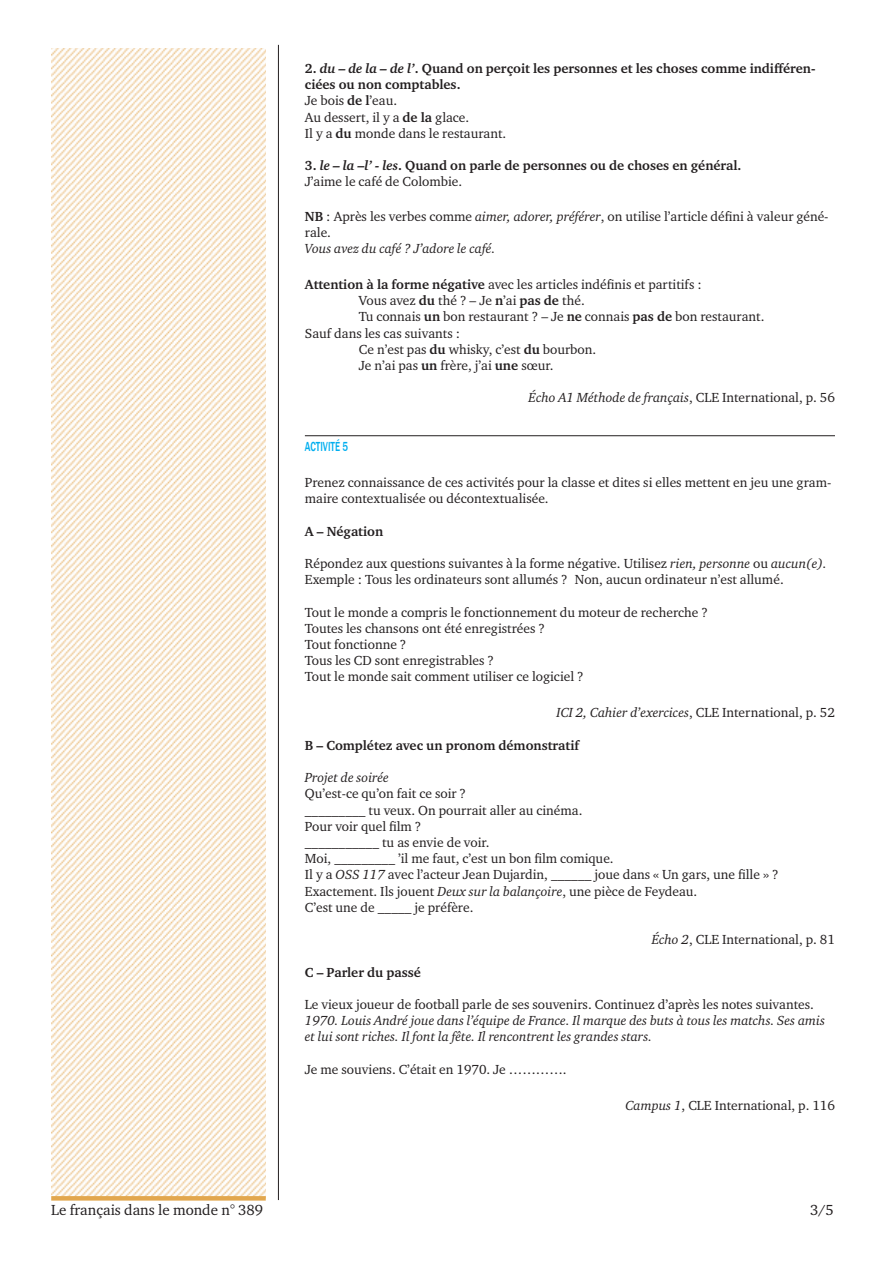
<style>
.page{position:relative;width:893px;height:1263px;background:#fff}
.page>*{position:absolute;margin:0;border:0;box-sizing:border-box;transform-origin:0 0}
.t1{font:15px "Charter ITC Std";color:#231f20}
.Texte_courant{font:13.5px/16.2px "Charter ITC Std";color:#231f20}
.Texte_courant-2{font:italic 13.5px/16.2px "Charter ITC Std";color:#231f20}
.Texte_courant-3{font:700 13.5px/16.2px "Charter ITC Std";color:#231f20}
.Titre_Medium_Bleu{font:500 13.5px "Franklin Gothic";color:#00aeef;scale:.7 1}
.s1{font-style:italic}
.s2{font-weight:700}
.s3{font-style:normal}
</style>
<div class="page">
<img style="left:51px;top:48px;width:215px;height:1148px">
<hr style="left:278px;top:45px;width:1px;height:1155px;background:#231f20">
<svg style="left:51px;top:1196px;width:215px;height:4px"></svg>
<hr style="left:305px;top:435px;width:530px;height:1px;background:#231f20">
<p class="Texte_courant-3" style="left:305px;top:60px;width:512px">2. <span class="s1">du – de la – de l’</span>. Quand on perçoit les personnes et les choses comme indifféren&shy;ciées ou non comptables.</p>
<p class="Texte_courant" style="left:305px;top:92px;width:94px">Je bois <span class="s2">de l</span>’eau.</p>
<p class="Texte_courant" style="left:305px;top:109px;width:166px">Au dessert, il y a <span class="s2">de la</span> glace.</p>
<p class="Texte_courant" style="left:305px;top:125px;width:203px">Il y a <span class="s2">du</span> monde dans le restaurant.</p>
<p class="Texte_courant-3" style="left:305px;top:157px;width:438px">3. <span class="s1">le – la –l’ - les</span>. Quand on parle de personnes ou de choses en général.</p>
<p class="Texte_courant" style="left:305px;top:173px;width:159px">J’aime le café de Colombie.</p>
<p class="Texte_courant" style="left:305px;top:208px;width:525px"><span class="s2">NB</span> : Après les verbes comme <span class="s1">aimer, adorer, préférer</span>, on utilise l’article défini à valeur géné&shy;rale.</p>
<p class="Texte_courant-2" style="left:305px;top:240px;width:192px">Vous avez du café ? J’adore le café.</p>
<p class="Texte_courant" style="left:305px;top:276px;width:398px"><span class="s2">Attention à la forme négative</span> avec les articles indéfinis et partitifs :</p>
<p class="Texte_courant" style="left:359px;top:292px;width:227px">Vous avez <span class="s2">du</span> thé ? – Je <span class="s2">n</span>’ai <span class="s2">pas de</span> thé.</p>
<p class="Texte_courant" style="left:359px;top:308px;width:407px">Tu connais <span class="s2">un</span> bon restaurant ? – Je <span class="s2">ne</span> connais <span class="s2">pas de</span> bon restaurant.</p>
<p class="Texte_courant" style="left:305px;top:325px;width:157px">Sauf dans les cas suivants :</p>
<p class="Texte_courant" style="left:359px;top:341px;width:239px">Ce n’est pas <span class="s2">du</span> whisky, c’est <span class="s2">du</span> bourbon.</p>
<p class="Texte_courant" style="left:359px;top:357px;width:196px">Je n’ai pas <span class="s2">un</span> frère, j’ai <span class="s2">une</span> sœur.</p>
<p class="Texte_courant-2" style="left:529px;top:389px;width:308px">Écho A1 Méthode de français<span class="s3">, CLE International, p. 56</span></p>
<p class="Titre_Medium_Bleu" style="left:305px;top:438px;width:63px">ACTIVITÉ 5</p>
<p class="Texte_courant" style="left:305px;top:474px;width:528px">Prenez connaissance de ces activités pour la classe et dites si elles mettent en jeu une gram&shy;maire contextualisée ou décontextualisée.</p>
<p class="Texte_courant-3" style="left:305px;top:523px;width:80px">A – Négation</p>
<p class="Texte_courant" style="left:305px;top:555px;width:524px">Répondez aux questions suivantes à la forme négative. Utilisez <span class="s1">rien, personne</span> ou <span class="s1">aucun(e).</span></p>
<p class="Texte_courant" style="left:305px;top:571px;width:480px">Exemple : Tous les ordinateurs sont allumés ? Non, aucun ordinateur n’est allumé.</p>
<p class="Texte_courant" style="left:305px;top:604px;width:405px">Tout le monde a compris le fonctionnement du moteur de recherche ?</p>
<p class="Texte_courant" style="left:305px;top:620px;width:242px">Toutes les chansons ont été enregistrées ?</p>
<p class="Texte_courant" style="left:305px;top:636px;width:103px">Tout fonctionne ?</p>
<p class="Texte_courant" style="left:305px;top:652px;width:191px">Tous les CD sont enregistrables ?</p>
<p class="Texte_courant" style="left:305px;top:668px;width:280px">Tout le monde sait comment utiliser ce logiciel ?</p>
<p class="Texte_courant-2" style="left:556px;top:704px;width:280px">ICI 2, Cahier d’exercices<span class="s3">, CLE International, p. 52</span></p>
<p class="Texte_courant-3" style="left:305px;top:737px;width:276px">B – Complétez avec un pronom démonstratif</p>
<p class="Texte_courant-2" style="left:305px;top:769px;width:86px">Projet de soirée</p>
<p class="Texte_courant" style="left:305px;top:785px;width:163px">Qu’est-ce qu’on fait ce soir ?</p>
<p class="Texte_courant" style="left:305px;top:802px;width:279px">_________ tu veux. On pourrait aller au cinéma.</p>
<p class="Texte_courant" style="left:305px;top:818px;width:118px">Pour voir quel film ?</p>
<p class="Texte_courant" style="left:305px;top:834px;width:186px">___________ tu as envie de voir.</p>
<p class="Texte_courant" style="left:305px;top:850px;width:310px">Moi, _________ ’il me faut, c’est un bon film comique.</p>
<p class="Texte_courant" style="left:305px;top:866px;width:475px">Il y a <span class="s1">OSS 117</span> avec l’acteur Jean Dujardin, ______ joue dans « Un gars, une fille » ?</p>
<p class="Texte_courant" style="left:305px;top:883px;width:394px">Exactement. Ils jouent <span class="s1">Deux sur la balançoire</span>, une pièce de Feydeau.</p>
<p class="Texte_courant" style="left:305px;top:899px;width:170px">C’est une de _____ je préfère.</p>
<p class="Texte_courant" style="left:652px;top:931px;width:185px"><span class="s1">Écho 2</span>, CLE International, p. 81</p>
<p class="Texte_courant-3" style="left:305px;top:964px;width:118px">C – Parler du passé</p>
<p class="Texte_courant" style="left:305px;top:996px;width:510px">Le vieux joueur de football parle de ses souvenirs. Continuez d’après les notes suivantes.</p>
<p class="Texte_courant-2" style="left:305px;top:1012px;width:522px">1970. Louis André joue dans l’équipe de France. Il marque des buts à tous les matchs. Ses amis et lui sont riches. Il font la fête. Il rencontrent les grandes stars.</p>
<p class="Texte_courant" style="left:305px;top:1061px;width:263px">Je me souviens. C’était en 1970. Je ………….</p>
<p class="Texte_courant" style="left:625px;top:1097px;width:211px"><span class="s1">Campus 1</span>, CLE International, p. 116</p>
<p class="t1" style="left:51px;top:1201px;width:214px">Le français dans le monde n° 389</p>
<p class="t1" style="left:810px;top:1200px;width:25px">3/5</p>
</div>
